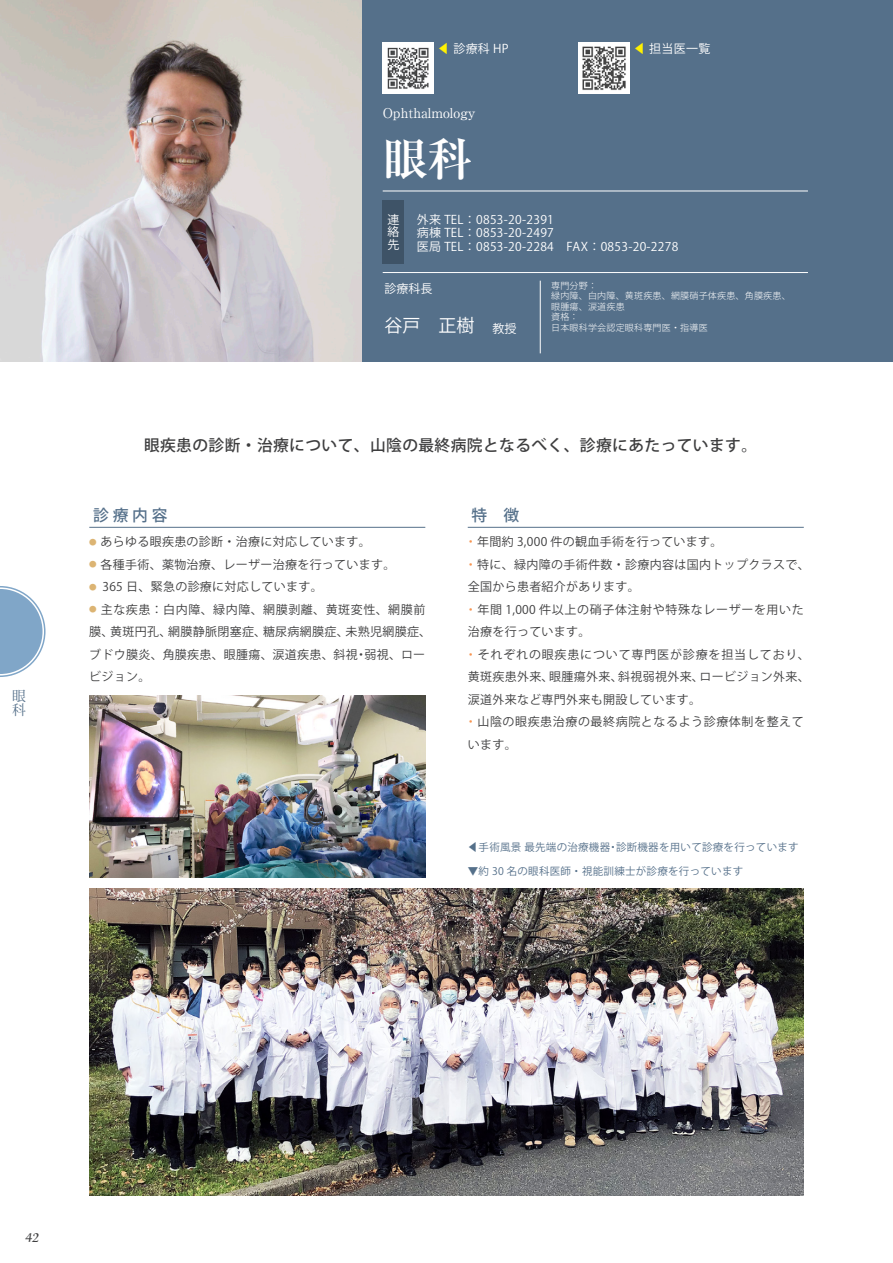
<style>
.page{position:relative;width:893px;height:1263px;background:#fff}
.page>*{position:absolute;margin:0;border:0;box-sizing:border-box;transform-origin:0 0}
.t1{font:700 45px "Ryumin Pro";color:#fff}
.t2{font:18px "Koz Go Pro";color:#fff}
.t3{font:500 15.75px "Koz Go Pro";letter-spacing:.025em;color:#3e3e3f}
.t4{font:500 15.75px "Koz Go Pro";color:#55708a}
.t5{font:13.8px "Cataneo BT";color:#3e3e3f}
.t6{font:13.8px/13.8px "Koz Min Pro";color:#55708a}
.t7{font:13.5px "Ryumin Pro";color:#fff}
.t8{font:12px/22.5px "Koz Go Pro";letter-spacing:.025em;color:#3e3e3f}
.t9{font:12px/12.3px "Koz Go Pro";letter-spacing:.025em;color:#fff;text-align:justify}
.t10{font:12px/22.5px "Koz Go Pro";letter-spacing:.055em;color:#3e3e3f}
.t11{font:12px/22.5px "Koz Go Pro";letter-spacing:.05em;color:#3e3e3f}
.t12{font:10.5px "Koz Go Pro";letter-spacing:.025em;color:#55708a}
.t13{font:300 9px "Koz Go Pro";letter-spacing:.025em;color:#fff}
.s1{color:#fff101}
.s2{font-size:12px}
.s3{color:#f79551}
.s4{font-size:7.5px;color:#dcb473}
</style>
<div class="page">
<div style="left:0;top:0;width:893px;height:361px;background:#55708a"></div>
<svg style="left:0;top:586px;width:46px;height:91px"></svg>
<img style="left:578px;top:43px;width:51px;height:51px">
<hr style="left:383px;top:191px;width:425px;height:1px;background:#fff">
<hr style="left:383px;top:272px;width:425px;height:1px;background:#fff">
<div style="left:383px;top:200px;width:21px;height:64px;background:#3e5367"></div>
<hr style="left:540px;top:281px;width:1px;height:72px;background:#fff">
<hr style="left:89px;top:527px;width:336px;height:1px;background:#55708a">
<hr style="left:468px;top:527px;width:336px;height:1px;background:#55708a">
<img style="left:383px;top:43px;width:51px;height:51px">
<img style="left:0;top:0;width:361px;height:361px">
<img style="left:89px;top:888px;width:715px;height:308px">
<img style="left:89px;top:696px;width:336px;height:182px">
<p class="t6" style="left:12px;top:689px;width:15px">眼科</p>
<p class="t9" style="left:438px;top:43px;width:72px"><span class="s1">◀</span> 診療科 HP</p>
<p class="t9" style="left:634px;top:43px;width:78px"><span class="s1">◀</span> 担当医一覧</p>
<p class="t7" style="left:383px;top:103px;width:94px">Ophthalmology</p>
<p class="t1" style="left:383px;top:123px;width:91px">眼科</p>
<p class="t9" style="left:387px;top:214px;width:13px">連絡先</p>
<p class="t9" style="left:417px;top:214px;width:139px">外来 TEL：0853-20-2391</p>
<p class="t9" style="left:417px;top:227px;width:139px">病棟 TEL：0853-20-2497</p>
<p class="t9" style="left:417px;top:241px;width:263px">医局 TEL：0853-20-2284　FAX：0853-20-2278</p>
<p class="t13" style="left:551px;top:279px;width:47px">専門分野：</p>
<p class="t13" style="left:551px;top:290px;width:241px">緑内障、白内障、黄斑疾患、網膜硝子体疾患、角膜疾患、</p>
<p class="t13" style="left:551px;top:300px;width:75px">眼腫瘍、涙道疾患</p>
<p class="t13" style="left:551px;top:311px;width:29px">資格：</p>
<p class="t9" style="left:384px;top:282px;width:49px">診療科長</p>
<p class="t2" style="left:384px;top:314px;width:133px">谷戸　正樹　<span class="s2">教授</span></p>
<p class="t13" style="left:551px;top:321px;width:158px">日本眼科学会認定眼科専門医・指導医</p>
<p class="t3" style="left:144px;top:436px;width:615px">眼疾患の診断・治療について、山陰の最終病院となるべく、診療にあたっています。</p>
<h3 class="t4" style="left:93px;top:505px;width:76px">診 療 内 容</h3>
<h3 class="t4" style="left:471px;top:505px;width:49px">特　徴</h3>
<p class="t8" style="left:465px;top:531px;width:259px"><span class="s3">・</span>年間約 3,000 件の観血手術を行っています。</p>
<p class="t8" style="left:465px;top:553px;width:346px"><span class="s3">・</span>特に、緑内障の手術件数・診療内容は国内トップクラスで、全国から患者紹介があります。</p>
<p class="t10" style="left:465px;top:598px;width:341px"><span class="s3">・</span>年間 1,000 件以上の硝子体注射や特殊なレーザーを用いた治療を行っています。</p>
<p class="t8" style="left:465px;top:643px;width:347px;text-align:justify"><span class="s3">・</span>それぞれの眼疾患について専門医が診療を担当しており、黄斑疾患外来、眼腫瘍外来、斜視弱視外来、ロービジョン外来、涙道外来など専門外来も開設しています。</p>
<p class="t11" style="left:465px;top:711px;width:340px"><span class="s3">・</span>山陰の眼疾患治療の最終病院となるよう診療体制を整えています。</p>
<p class="t8" style="left:89px;top:531px;width:283px"><span class="s4">●</span> あらゆる眼疾患の診断・治療に対応しています。</p>
<p class="t8" style="left:89px;top:553px;width:308px"><span class="s4">●</span> 各種手術、薬物治療、レーザー治療を行っています。</p>
<p class="t8" style="left:89px;top:576px;width:235px"><span class="s4">●</span> 365 日、緊急の診療に対応しています。</p>
<p class="t8" style="left:89px;top:598px;width:343px"><span class="s4">●</span> 主な疾患：白内障、緑内障、網膜剥離、黄斑変性、網膜前膜、黄斑円孔、網膜静脈閉塞症、糖尿病網膜症、未熟児網膜症、ブドウ膜炎、角膜疾患、眼腫瘍、涙道疾患、斜視・弱視、ロービジョン。</p>
<p class="t12" style="left:468px;top:840px;width:332px">◀︎ 手術風景 最先端の治療機器・診断機器を用いて診療を行っています</p>
<p class="t12" style="left:468px;top:864px;width:277px">▼約 30 名の眼科医師・視能訓練士が診療を行っています</p>
<p class="t5" style="left:25px;top:1228px;width:15px">42</p>
</div>
